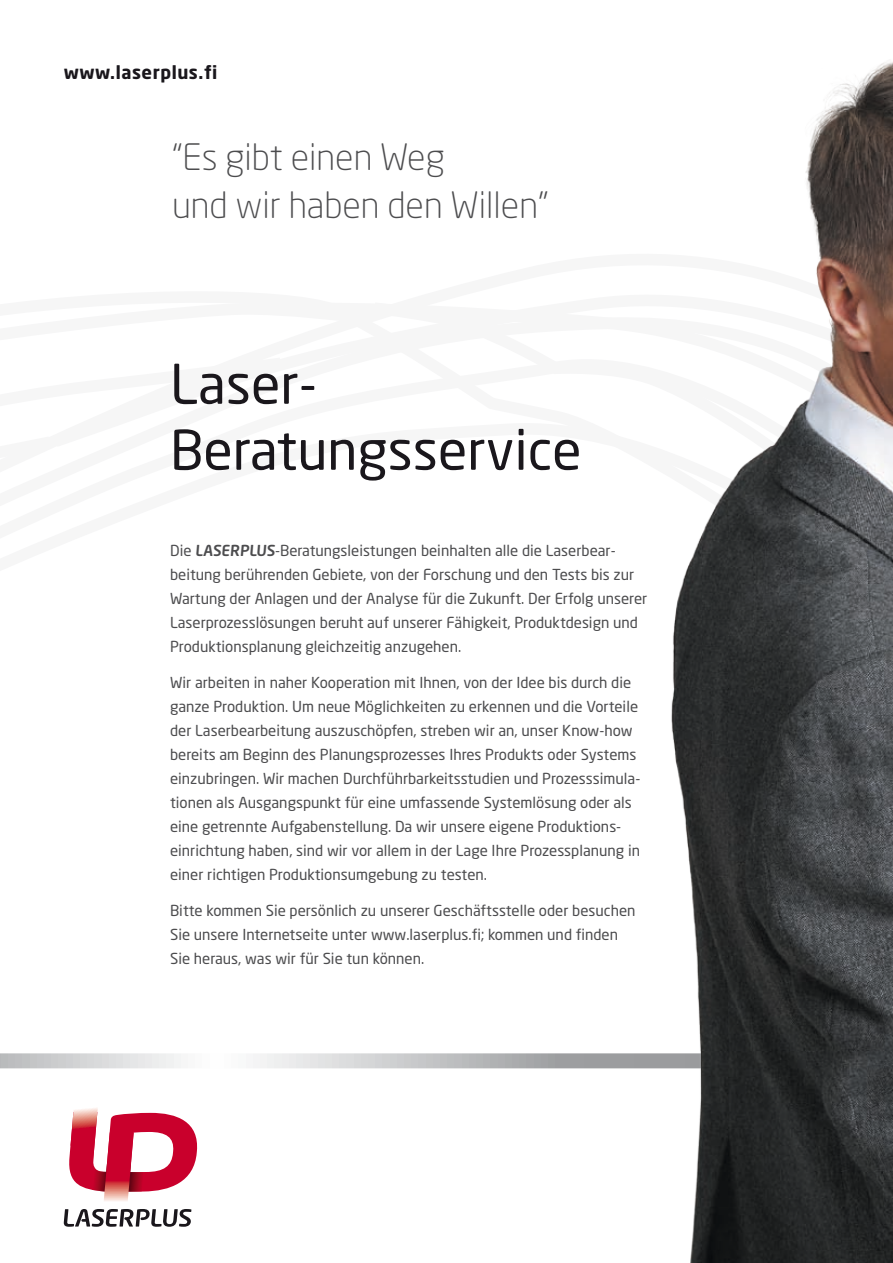
<style>
.page{position:relative;width:893px;height:1263px;background:#fff}
.page>*{position:absolute;margin:0;border:0;box-sizing:border-box;transform-origin:0 0}
.t1{font:54px/66px "Neo Sans";color:#1a171c}
.t2{font:300 36px/48px "Neo Sans";color:#4c4c4e}
.t3{font:700 18px "Neo Sans";letter-spacing:.03em;color:#1a171c}
.t4{font:15px/24px "Neo Sans";color:#4c4c4e}
.s1{font-weight:500}
</style>
<div class="page">
<svg style="left:0;top:1053px;width:625px;height:16px"></svg>
<svg style="left:63px;top:1108px;width:135px;height:119px"></svg>
<img style="left:625px;top:62px;width:268px;height:1201px">
<p class="t3" style="left:64px;top:60px;width:155px">www.laserplus.fi</p>
<h2 class="t2" style="left:172px;top:133px;width:378px">“Es gibt einen Weg<br>und wir haben den Willen”</h2>
<h1 class="t1" style="left:170px;top:350px;width:413px">Laser-<br>Beratungsservice</h1>
<p class="t4" style="left:170px;top:538px;width:479px">Die <span class="s1">LASERPLUS</span>-Beratungsleistungen beinhalten alle die Laserbear&shy;beitung berührenden Gebiete, von der Forschung und den Tests bis zur Wartung der Anlagen und der Analyse für die Zukunft. Der Erfolg unserer Laserprozesslösungen beruht auf unserer Fähigkeit, Produktdesign und Produktionsplanung gleichzeitig anzugehen.</p>
<p class="t4" style="left:170px;top:670px;width:472px">Wir arbeiten in naher Kooperation mit Ihnen, von der Idee bis durch die ganze Produktion. Um neue Möglichkeiten zu erkennen und die Vorteile der Laserbearbeitung auszuschöpfen, streben wir an, unser Know-how bereits am Beginn des Planungsprozesses Ihres Produkts oder Systems einzubringen. Wir machen Durchführbarkeitsstudien und Prozesssimula&shy;tionen als Ausgangspunkt für eine umfassende Systemlösung oder als eine getrennte Aufgabenstellung. Da wir unsere eigene Produktions&shy;einrichtung haben, sind wir vor allem in der Lage Ihre Prozessplanung in einer richtigen Produktionsumgebung zu testen.</p>
<p class="t4" style="left:170px;top:898px;width:467px">Bitte kommen Sie persönlich zu unserer Geschäftsstelle oder besuchen<br>Sie unsere Internetseite unter www.laserplus.fi; kommen und finden<br>Sie heraus, was wir für Sie tun können.</p>
</div>
